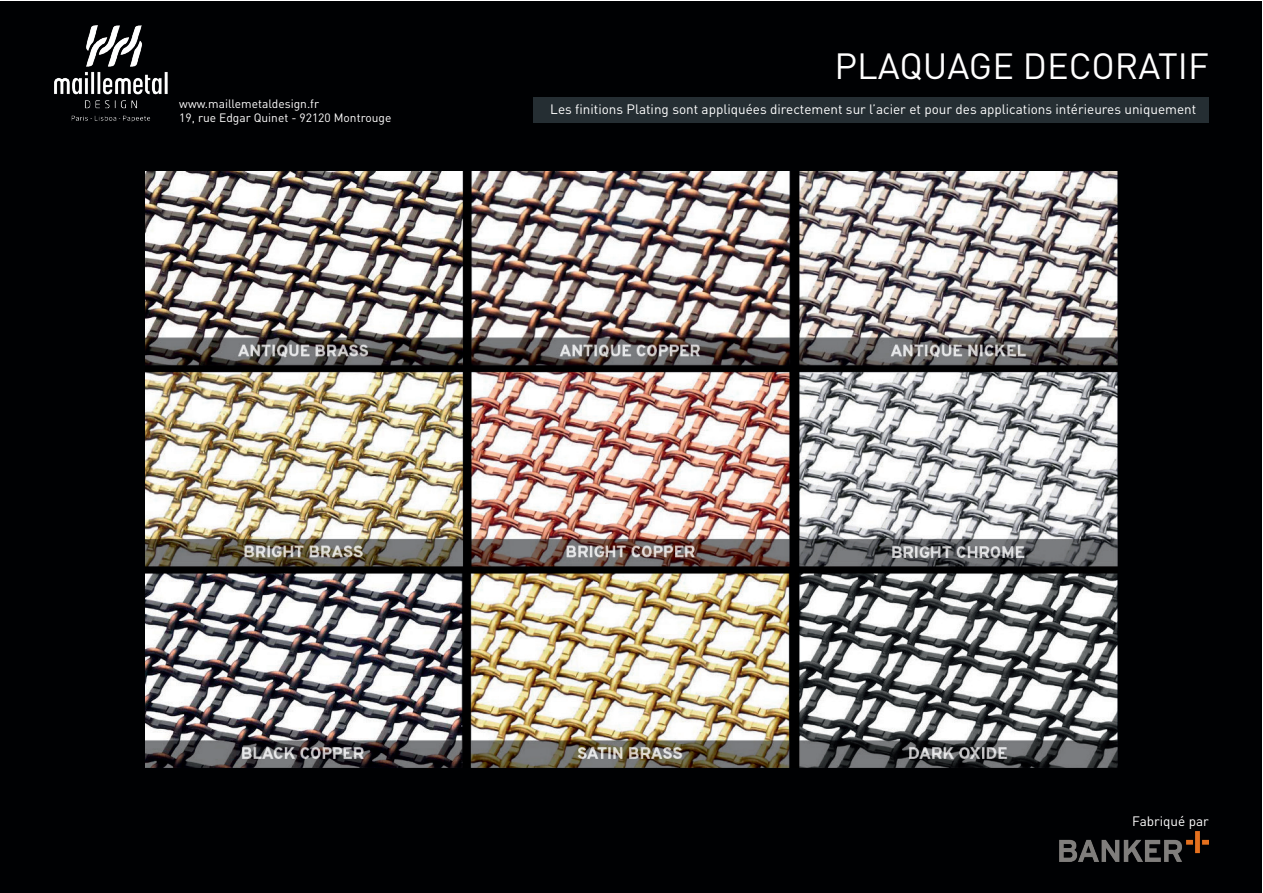
<style>
.page{position:relative;width:1263px;height:893px;background:#fff}
.page>*{position:absolute;margin:0;border:0;box-sizing:border-box;transform-origin:0 0}
.t1{font:36px "DIN Pro";color:#fff}
.t2{font:13.5px "DIN Pro";color:#fff}
.t3{font:12px "DIN Pro";color:#fff}
</style>
<div class="page">
<div style="left:1px;top:1px;width:1261px;height:891px;background:#000103"></div>
<div style="left:533px;top:97px;width:676px;height:25px;background:#252e33"></div>
<img style="left:1060px;top:831px;width:149px;height:30px">
<img style="left:54px;top:25px;width:113px;height:97px">
<img style="left:146px;top:171px;width:971px;height:596px">
<p class="t3" style="left:179px;top:94px;width:141px">www.maillemetaldesign.fr</p>
<p class="t3" style="left:179px;top:109px;width:214px">19, rue Edgar Quinet - 92120 Montrouge</p>
<p class="t1" style="left:834px;top:38px;width:376px">PLAQUAGE DECORATIF</p>
<p class="t2" style="left:550px;top:99px;width:647px">Les finitions Plating sont appliquées directement sur l’acier et pour des applications intérieures uniquement</p>
<p class="t2" style="left:1132px;top:811px;width:78px">Fabriqué par</p>
</div>
